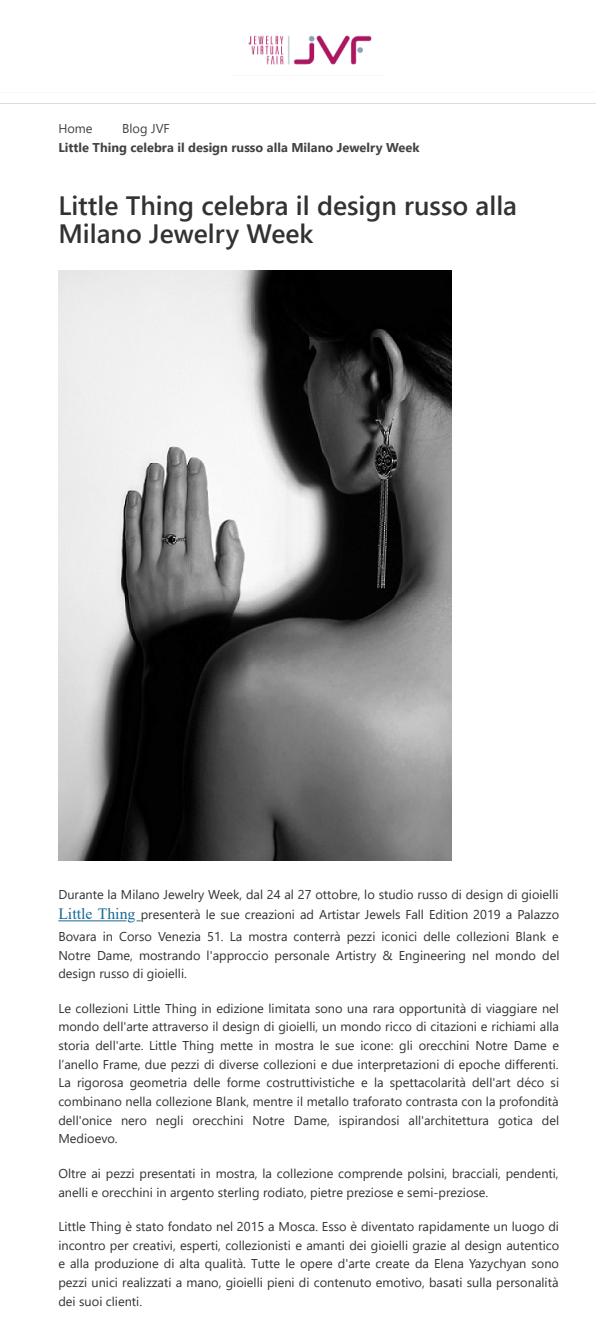
<style>
.page{position:relative;width:596px;height:1339px;background:#fff}
.page>*{position:absolute;margin:0;border:0;box-sizing:border-box;transform-origin:0 0}
.t1{font:600 26.5px/28.5px "Segoe UI";color:#323232}
.t2{font:12.8px/18.7px "Segoe UI";color:#323232;text-align:justify}
.t3{font:700 12.8px "Segoe UI";color:#424242}
.t4{font:12.8px "Segoe UI";color:#424242}
.s1{font-family:"Times New Roman";font-size:15.7px;color:#146794}
</style>
<div class="page">
<hr style="left:0;top:103px;width:596px;height:1px;background:#dcdcdc">
<img style="left:59px;top:271px;width:393px;height:589px">
<hr style="left:58px;top:920px;width:68px;height:1px;background:#146794">
<hr style="left:0;top:92px;width:596px;height:1px;background:#f8f8f8">
<img style="left:248px;top:35px;width:124px;height:30px">
<p class="t4" style="left:58px;top:117px;width:36px">Home</p>
<p class="t4" style="left:122px;top:117px;width:49px">Blog JVF</p>
<p class="t3" style="left:58px;top:135px;width:363px">Little Thing celebra il design russo alla Milano Jewelry Week</p>
<h1 class="t1" style="left:58px;top:189px;width:460px">Little Thing celebra il design russo alla<br>Milano Jewelry Week</h1>
<p class="t2" style="left:58px;top:882px;width:502px;line-height:21.1px">Durante la Milano Jewelry Week, dal 24 al 27 ottobre, lo studio russo di design di gioielli <span class="s1">Little Thing</span> presenterà le sue creazioni ad Artistar Jewels Fall Edition 2019 a Palazzo Bovara in Corso Venezia 51. La mostra conterrà pezzi iconici delle collezioni Blank e</p>
<p class="t2" style="left:58px;top:944px;width:502px">Notre Dame, mostrando l'approccio personale Artistry &amp; Engineering nel mondo del design russo di gioielli.</p>
<p class="t2" style="left:58px;top:997px;width:502px">Le collezioni Little Thing in edizione limitata sono una rara opportunità di viaggiare nel mondo dell'arte attraverso il design di gioielli, un mondo ricco di citazioni e richiami alla storia dell'arte. Little Thing mette in mostra le sue icone: gli orecchini Notre Dame e l’anello Frame, due pezzi di diverse collezioni e due interpretazioni di epoche differenti.<br>La rigorosa geometria delle forme costruttivistiche e la spettacolarità dell'art déco si combinano nella collezione Blank, mentre il metallo traforato contrasta con la profondità dell'onice nero negli orecchini Notre Dame, ispirandosi all'architettura gotica del Medioevo.</p>
<p class="t2" style="left:58px;top:1162px;width:502px">Oltre ai pezzi presentati in mostra, la collezione comprende polsini, bracciali, pendenti, anelli e orecchini in argento sterling rodiato, pietre preziose e semi-preziose.</p>
<p class="t2" style="left:58px;top:1215px;width:502px">Little Thing è stato fondato nel 2015 a Mosca. Esso è diventato rapidamente un luogo di incontro per creativi, esperti, collezionisti e amanti dei gioielli grazie al design autentico e alla produzione di alta qualità. Tutte le opere d'arte create da Elena Yazychyan sono pezzi unici realizzati a mano, gioielli pieni di contenuto emotivo, basati sulla personalità dei suoi clienti.</p>
</div>
